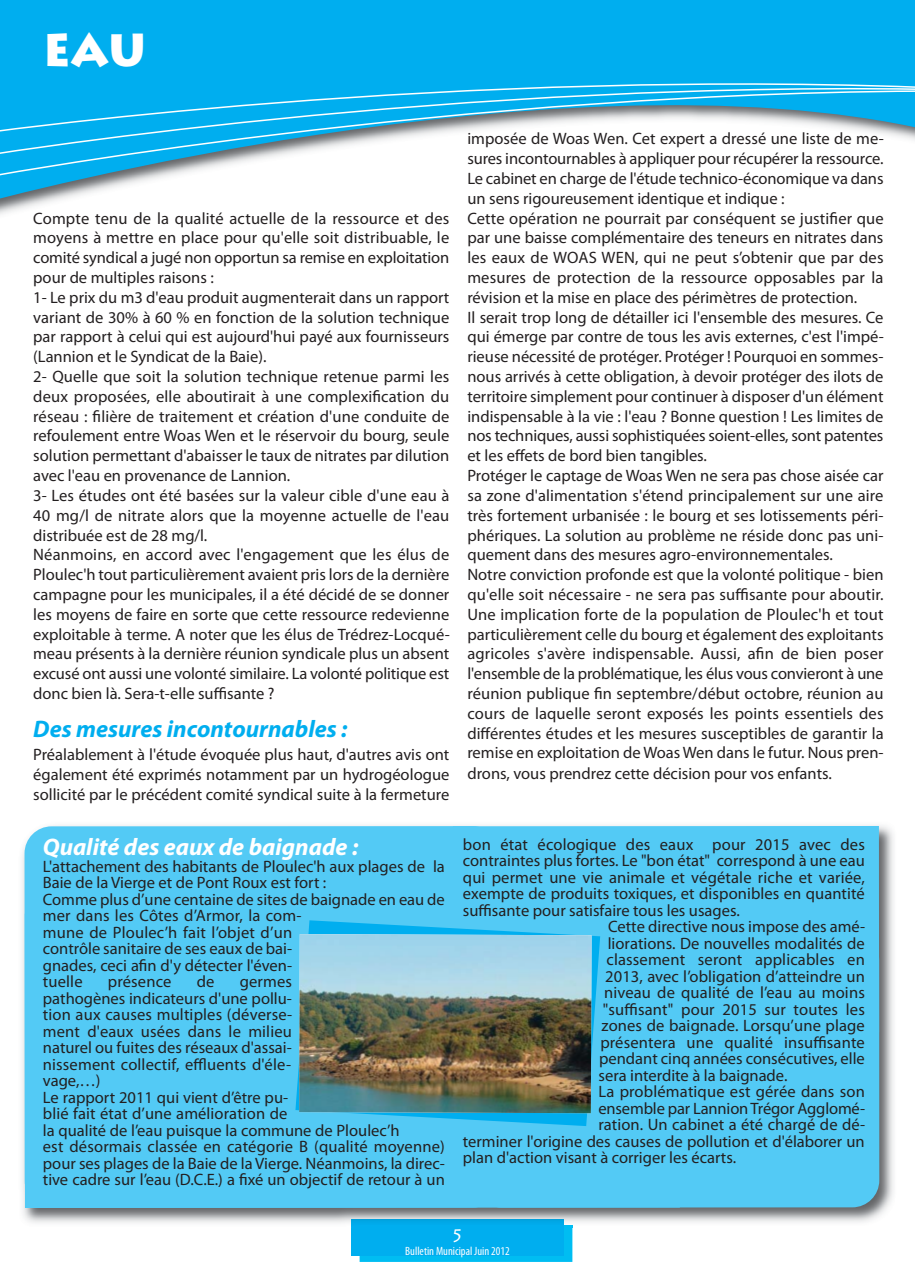
<style>
.page{position:relative;width:915px;height:1285px;background:#fff}
.page>*{position:absolute;margin:0;border:0;box-sizing:border-box;transform-origin:0 0}
.t1{font:900 45px "Lithos Pro";color:#fff}
.t2{font:italic 700 24px "Myriad Pro";color:#00aeef}
.t3{font:italic 700 24px "Myriad Pro";color:#fff}
.t4{font:18px "Lithos Pro";color:#fff}
.t5{font:16.5px/19.8px "Myriad Pro";color:#231f20}
.t6{font:condensed 12px "Myriad Pro";color:#fff}
</style>
<div class="page">
<svg style="left:0;top:0;width:914px;height:203px;fill:#00aeef"></svg>
<svg style="left:0;top:136px;width:914px;height:45px"></svg>
<svg style="left:0;top:65px;width:914px;height:71px;background:#37b9e9"></svg>
<div style="left:351px;top:1218px;width:212px;height:37px;background:#00aeef"></div>
<img style="left:22px;top:825px;width:872px;height:402px">
<img style="left:351px;top:1218px;width:212px;height:9px">
<svg style="left:359px;top:1225px;width:213px;height:36px"></svg>
<img style="left:359px;top:1225px;width:204px;height:2px">
<div style="left:452px;top:825px;width:426px;height:207px;background:#53caf5"></div>
<div style="left:474px;top:933px;width:405px;height:274px;background:#53caf5;border-radius:27px"></div>
<div style="left:25px;top:826px;width:475px;height:381px;background:#53caf5;border-radius:27px"></div>
<svg style="left:295px;top:920px;width:305px;height:205px"></svg>
<img style="left:299px;top:933px;width:292px;height:179px">
<h1 class="t1" style="left:43px;top:24px;width:105px">EAU</h1>
<p class="t5" style="left:33px;top:209px;width:418px">Compte tenu de la qualité actuelle de la ressource et des moyens à mettre en place pour qu'elle soit distribuable, le comité syndical a jugé non opportun sa remise en exploitation pour de multiples raisons :<br>1- Le prix du m3 d'eau produit augmenterait dans un rapport variant de 30% à 60 % en fonction de la solution technique par rapport à celui qui est aujourd'hui payé aux fournisseurs (Lannion et le Syndicat de la Baie).<br>2- Quelle que soit la solution technique retenue parmi les deux proposées, elle aboutirait à une complexification du réseau : filière de traitement et création d'une conduite de refoulement entre Woas Wen et le réservoir du bourg, seule solution permettant d'abaisser le taux de nitrates par dilution avec l'eau en provenance de Lannion.<br>3- Les études ont été basées sur la valeur cible d'une eau à 40 mg/l de nitrate alors que la moyenne actuelle de l'eau distribuée est de 28 mg/l.<br>Néanmoins, en accord avec l'engagement que les élus de Ploulec'h tout particulièrement avaient pris lors de la dernière campagne pour les municipales, il a été décidé de se donner les moyens de faire en sorte que cette ressource redevienne exploitable à terme. A noter que les élus de Trédrez-Locqué&shy;meau présents à la dernière réunion syndicale plus un absent excusé ont aussi une volonté similaire. La volonté politique est donc bien là. Sera-t-elle suffisante ?</p>
<h2 class="t2" style="left:33px;top:720px;width:315px">Des mesures incontournables :</h2>
<p class="t5" style="left:33px;top:746px;width:417px;text-align:justify">Préalablement à l'étude évoquée plus haut, d'autres avis ont également été exprimés notamment par un hydrogéologue sollicité par le précédent comité syndical suite à la fermeture</p>
<h2 class="t3" style="left:43px;top:838px;width:317px">Qualité des eaux de baignade :</h2>
<p class="t5" style="left:43px;top:859px;width:403px;line-height:16.5px">L'attachement des habitants de Ploulec'h aux plages de la Baie de la Vierge et de Pont Roux est fort :<br>Comme plus d’une centaine de sites de baignade en eau de mer dans les Côtes d’Armor, la com-<br>mune de Ploulec’h fait l’objet d’un<br>contrôle sanitaire de ses eaux de bai-<br>gnades, ceci afin d'y détecter l'éven-<br>tuelle</p>
<p class="t5" style="left:108px;top:973px;width:65px">présence</p>
<p class="t5" style="left:197px;top:973px;width:19px">de</p>
<p class="t5" style="left:43px;top:974px;width:403px;line-height:16.5px;text-indent:197px">germes<br>pathogènes indicateurs d'une pollu-<br>tion aux causes multiples (déverse-<br>ment d'eaux usées dans le milieu<br>naturel ou fuites des réseaux d'assai-<br>nissement collectif, effluents d'éle-<br>vage,…)<br>Le rapport 2011 qui vient d’être pu-<br>blié fait état d’une amélioration de<br>la qualité de l’eau puisque la commune de Ploulec’h<br>est désormais classée en catégorie B (qualité moyenne) pour ses plages de la Baie de la Vierge. Néanmoins, la direc&shy;tive cadre sur l’eau (D.C.E.) a fixé un objectif de retour à un</p>
<p class="t5" style="left:467px;top:130px;width:418px">imposée de Woas Wen. Cet expert a dressé une liste de me&shy;sures incontournables à appliquer pour récupérer la ressource.<br>Le cabinet en charge de l'étude technico-économique va dans un sens rigoureusement identique et indique :<br>Cette opération ne pourrait par conséquent se justifier que par une baisse complémentaire des teneurs en nitrates dans les eaux de WOAS WEN, qui ne peut s’obtenir que par des mesures de protection de la ressource opposables par la révision et la mise en place des périmètres de protection.<br>Il serait trop long de détailler ici l'ensemble des mesures. Ce qui émerge par contre de tous les avis externes, c'est l'impé&shy;rieuse nécessité de protéger. Protéger ! Pourquoi en sommes&shy;nous arrivés à cette obligation, à devoir protéger des ilots de territoire simplement pour continuer à disposer d'un élément indispensable à la vie : l'eau ? Bonne question ! Les limites de nos techniques, aussi sophistiquées soient-elles, sont patentes et les effets de bord bien tangibles.<br>Protéger le captage de Woas Wen ne sera pas chose aisée car sa zone d'alimentation s'étend principalement sur une aire très fortement urbanisée : le bourg et ses lotissements péri&shy;phériques. La solution au problème ne réside donc pas uni&shy;quement dans des mesures agro-environnementales.<br>Notre conviction profonde est que la volonté politique - bien qu'elle soit nécessaire - ne sera pas suffisante pour aboutir.<br>Une implication forte de la population de Ploulec'h et tout particulièrement celle du bourg et également des exploitants agricoles s'avère indispensable. Aussi, afin de bien poser l'ensemble de la problématique, les élus vous convieront à une réunion publique fin septembre/début octobre, réunion au cours de laquelle seront exposés les points essentiels des différentes études et les mesures susceptibles de garantir la remise en exploitation de Woas Wen dans le futur. Nous pren&shy;drons, vous prendrez cette décision pour vos enfants.</p>
<p class="t5" style="left:462px;top:835px;width:403px">bon état écologique des eaux pour 2015 avec des</p>
<p class="t5" style="left:462px;top:851px;width:403px">contraintes plus fortes. Le "bon état" correspond à une eau</p>
<p class="t5" style="left:462px;top:868px;width:403px">qui permet une vie animale et végétale riche et variée,</p>
<p class="t5" style="left:462px;top:884px;width:403px">exempte de produits toxiques, et disponibles en quantité</p>
<p class="t5" style="left:462px;top:901px;width:278px">suffisante pour satisfaire tous les usages.</p>
<p class="t5" style="left:608px;top:917px;width:258px">Cette directive nous impose des amé-</p>
<p class="t5" style="left:607px;top:934px;width:258px">liorations. De nouvelles modalités de</p>
<p class="t5" style="left:606px;top:950px;width:260px">classement seront applicables en</p>
<p class="t5" style="left:605px;top:967px;width:261px">2013, avec l’obligation d’atteindre un</p>
<p class="t5" style="left:603px;top:983px;width:262px">niveau de qualité de l’eau au moins</p>
<p class="t5" style="left:602px;top:1000px;width:263px">"suffisant" pour 2015 sur toutes les</p>
<p class="t5" style="left:601px;top:1016px;width:265px">zones de baignade. Lorsqu’une plage</p>
<p class="t5" style="left:600px;top:1033px;width:266px">présentera une qualité insuffisante</p>
<p class="t5" style="left:599px;top:1049px;width:267px">pendant cinq années consécutives, elle</p>
<p class="t5" style="left:598px;top:1066px;width:190px">sera interdite à la baignade.</p>
<p class="t5" style="left:598px;top:1082px;width:268px">La problématique est gérée dans son</p>
<p class="t5" style="left:598px;top:1099px;width:268px">ensemble par Lannion Trégor Agglomé-</p>
<p class="t5" style="left:598px;top:1115px;width:268px">ration. Un cabinet a été chargé de dé-</p>
<p class="t5" style="left:462px;top:1132px;width:403px">terminer l'origine des causes de pollution et d'élaborer un</p>
<p class="t5" style="left:462px;top:1148px;width:275px">plan d'action visant à corriger les écarts.</p>
<p class="t4" style="left:451px;top:1224px;width:14px">5</p>
<p class="t6" style="left:405px;top:1243px;width:106px">Bulletin Municipal Juin 2012</p>
</div>
